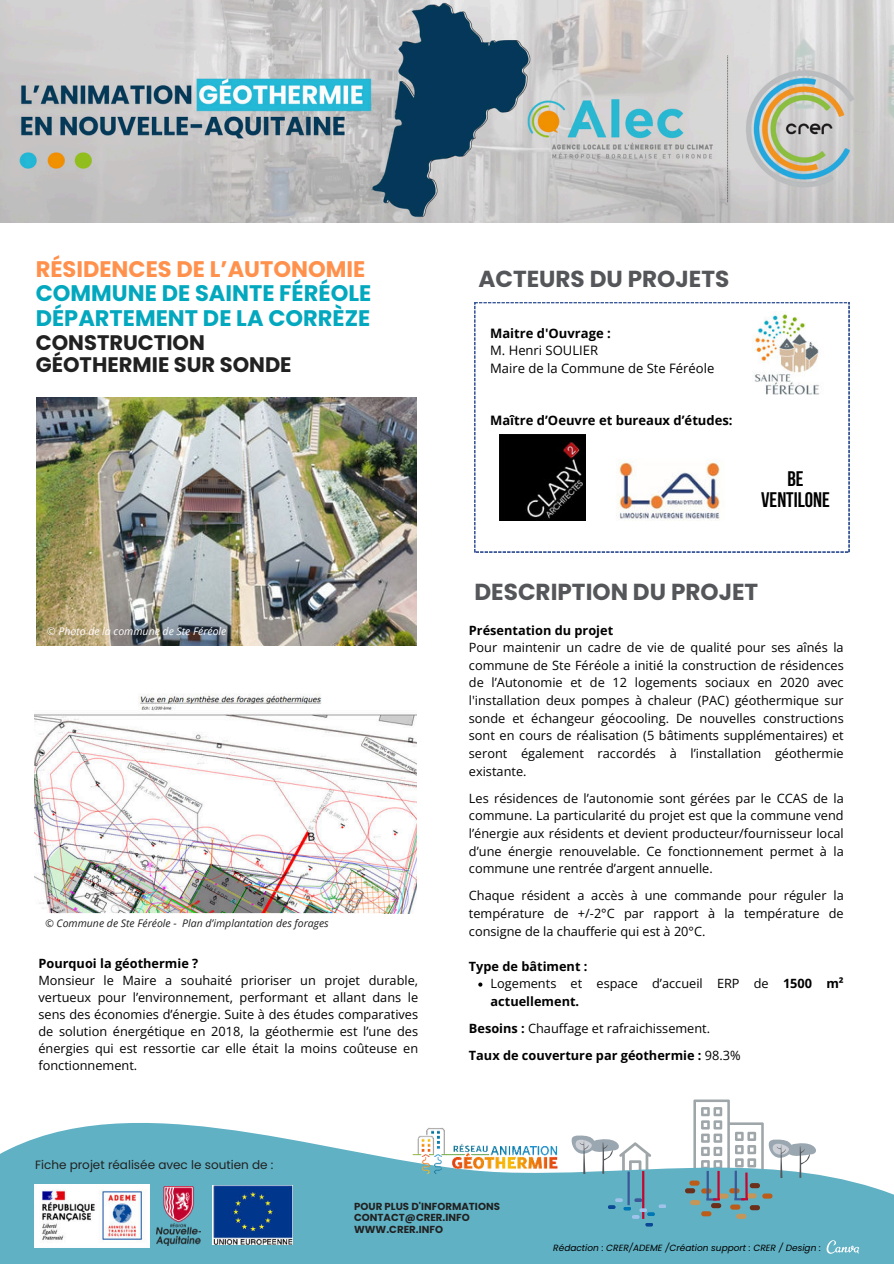
<style>
.page{position:relative;width:894px;height:1264px;background:#fff}
.page>*{position:absolute;margin:0;border:0;box-sizing:border-box;transform-origin:0 0}
.t1{font:700 23.1px "Poppins";color:#545659}
.t2{font:700 22.5px/24.8px "Poppins";color:#03a8bf}
.t3{font:700 22.5px "Poppins";color:#ff914d}
.t4{font:700 21px/22.5px "Poppins";color:#212121}
.t5{font:700 21px/21.3px "Bebas Neue";color:#000;text-align:center}
.t6{font:700 13.05px "Open Sans";color:#000}
.t7{font:13.05px/17.4px "Open Sans";color:#000}
.t8{font:12.75px/17.7px "Open Sans";color:#000;text-align:justify}
.t9{font:700 12.75px/17.5px "Open Sans";color:#000}
.t10{font:12px "Poppins";color:#212121}
.t11{font:italic 10.5px "Open Sans";color:#212121}
.t12{font:italic 10.5px "Open Sans";color:#fefefe}
.t13{font:700 10.2px/11.9px "Poppins";color:#212121}
.t14{font:italic 9px "Poppins";color:#000}
.s1{font-weight:400}
</style>
<div class="page">
<img style="left:0;top:0;width:893px;height:222px">
<svg style="left:0;top:1123px;width:893px;height:140px;fill:#60b1c4"></svg>
<svg style="left:826px;top:1240px;width:32px;height:13px"></svg>
<hr style="left:627px;top:1171px;width:2px;height:34px;background:#3b5998">
<hr style="left:642px;top:1170px;width:2px;height:48px;background:#c40730">
<svg style="left:607px;top:1198px;width:59px;height:28px;background:#5fa6bf"></svg>
<svg style="left:688px;top:1099px;width:127px;height:78px"></svg>
<div style="left:736px;top:1213px;width:10px;height:5px;background:#c49659;border-radius:3px"></div>
<div style="left:730px;top:1204px;width:10px;height:5px;background:#bb5d19;border-radius:3px"></div>
<div style="left:749px;top:1205px;width:10px;height:5px;background:#6b301b;border-radius:3px"></div>
<div style="left:701px;top:1211px;width:10px;height:5px;background:#bb5d19;border-radius:3px"></div>
<svg style="left:729px;top:1188px;width:10px;height:5px"></svg>
<div style="left:746px;top:1193px;width:10px;height:5px;background:#c49659;border-radius:3px"></div>
<hr style="left:734px;top:1170px;width:2px;height:29px;background:#3b5998">
<svg style="left:734px;top:1198px;width:13px;height:2px"></svg>
<hr style="left:745px;top:1172px;width:2px;height:27px;background:#c40730">
<div style="left:684px;top:1188px;width:11px;height:5px;background:#6b301b;border-radius:3px"></div>
<div style="left:690px;top:1199px;width:10px;height:6px;background:#c49659;border-radius:3px"></div>
<div style="left:749px;top:1183px;width:10px;height:5px;background:#6b301b;border-radius:3px"></div>
<div style="left:689px;top:1180px;width:10px;height:5px;background:#bb5d19;border-radius:3px"></div>
<svg style="left:701px;top:1188px;width:10px;height:5px"></svg>
<div style="left:718px;top:1193px;width:10px;height:5px;background:#c49659;border-radius:3px"></div>
<hr style="left:706px;top:1170px;width:2px;height:29px;background:#3b5998">
<svg style="left:706px;top:1198px;width:13px;height:2px"></svg>
<hr style="left:717px;top:1170px;width:2px;height:29px;background:#c40730">
<svg style="left:710px;top:1202px;width:11px;height:6px"></svg>
<div style="left:762px;top:1193px;width:10px;height:5px;background:#bb5d19;border-radius:3px"></div>
<svg style="left:571px;top:1135px;width:80px;height:38px"></svg>
<img style="left:849px;top:302px;width:1px;height:113px">
<svg style="left:474px;top:302px;width:375px;height:250px"></svg>
<img style="left:499px;top:435px;width:86px;height:85px">
<img style="left:156px;top:1186px;width:44px;height:59px">
<img style="left:212px;top:1184px;width:80px;height:60px">
<img style="left:37px;top:398px;width:379px;height:247px">
<img style="left:34px;top:693px;width:382px;height:220px">
<svg style="left:478px;top:982px;width:4px;height:4px"></svg>
<img style="left:34px;top:1184px;width:115px;height:63px">
<img style="left:409px;top:1127px;width:153px;height:49px">
<h2 class="t3" style="left:36px;top:256px;width:331px">RÉSIDENCES DE L’AUTONOMIE</h2>
<h2 class="t2" style="left:36px;top:281px;width:337px">COMMUNE DE SAINTE FÉRÉOLE<br>DÉPARTEMENT DE LA CORRÈZE</h2>
<h3 class="t4" style="left:36px;top:331px;width:257px">CONSTRUCTION<br>GÉOTHERMIE SUR SONDE</h3>
<p class="t12" style="left:47px;top:624px;width:181px">© Photo de la commune de Ste Féréole</p>
<p class="t11" style="left:45px;top:915px;width:285px">© Commune de Ste Féréole - Plan d’implantation des forages</p>
<p class="t9" style="left:38px;top:953px;width:161px">Pourquoi la géothermie ?</p>
<p class="t8" style="left:38px;top:971px;width:381px;line-height:17px">Monsieur le Maire a souhaité prioriser un projet durable, vertueux pour l’environnement, performant et allant dans le sens des économies d’énergie. Suite à des études comparatives de solution énergétique en 2018, la géothermie est l’une des énergies qui est ressortie car elle était la moins coûteuse en fonctionnement.</p>
<p class="t10" style="left:35px;top:1157px;width:240px">Fiche projet réalisée avec le soutien de :</p>
<h1 class="t1" style="left:478px;top:265px;width:252px">ACTEURS DU PROJETS</h1>
<p class="t6" style="left:490px;top:324px;width:122px">Maitre d'Ouvrage :</p>
<p class="t7" style="left:490px;top:341px;width:226px">M. Henri SOULIER<br>Maire de la Commune de Ste Féréole</p>
<p class="t6" style="left:490px;top:410px;width:244px">Maître d’Oeuvre et bureaux d’études:</p>
<h3 class="t5" style="left:761px;top:468px;width:70px">BE<br>VENTILONE</h3>
<h1 class="t1" style="left:474px;top:579px;width:285px">DESCRIPTION DU PROJET</h1>
<p class="t9" style="left:469px;top:621px;width:146px">Présentation du projet</p>
<p class="t8" style="left:469px;top:638px;width:376px">Pour maintenir un cadre de vie de qualité pour ses aînés la commune de Ste Féréole a initié la construction de résidences de l’Autonomie et de 12 logements sociaux en 2020 avec l'installation deux pompes à chaleur (PAC) géothermique sur sonde et échangeur géocooling. De nouvelles constructions sont en cours de réalisation (5 bâtiments supplémentaires) et seront également raccordés à l’installation géothermie existante.</p>
<p class="t8" style="left:469px;top:788px;width:376px">Les résidences de l’autonomie sont gérées par le CCAS de la commune. La particularité du projet est que la commune vend l’énergie aux résidents et devient producteur/fournisseur local d’une énergie renouvelable. Ce fonctionnement permet à la commune une rentrée d’argent annuelle.</p>
<p class="t8" style="left:469px;top:886px;width:376px">Chaque résident a accès à une commande pour réguler la température de +/-2°C par rapport à la température de consigne de la chaufferie qui est à 20°C.</p>
<p class="t9" style="left:490px;top:957px;width:354px;text-indent:-22px">Type de bâtiment :<br><span class="s1">Logements et espace d’accueil ERP de</span> 1500 m² actuellement.</p>
<p class="t9" style="left:469px;top:1014px;width:273px;line-height:27px">Besoins : <span class="s1">Chauffage et rafraichissement.<br></span>Taux de couverture par géothermie : <span class="s1">98.3%</span></p>
<p class="t13" style="left:354px;top:1200px;width:147px">POUR PLUS D'INFORMATIONS<br>CONTACT@CRER.INFO<br>WWW.CRER.INFO</p>
<p class="t14" style="left:553px;top:1242px;width:269px">Rédaction : CRER/ADEME /Création support : CRER / Design :</p>
</div>
